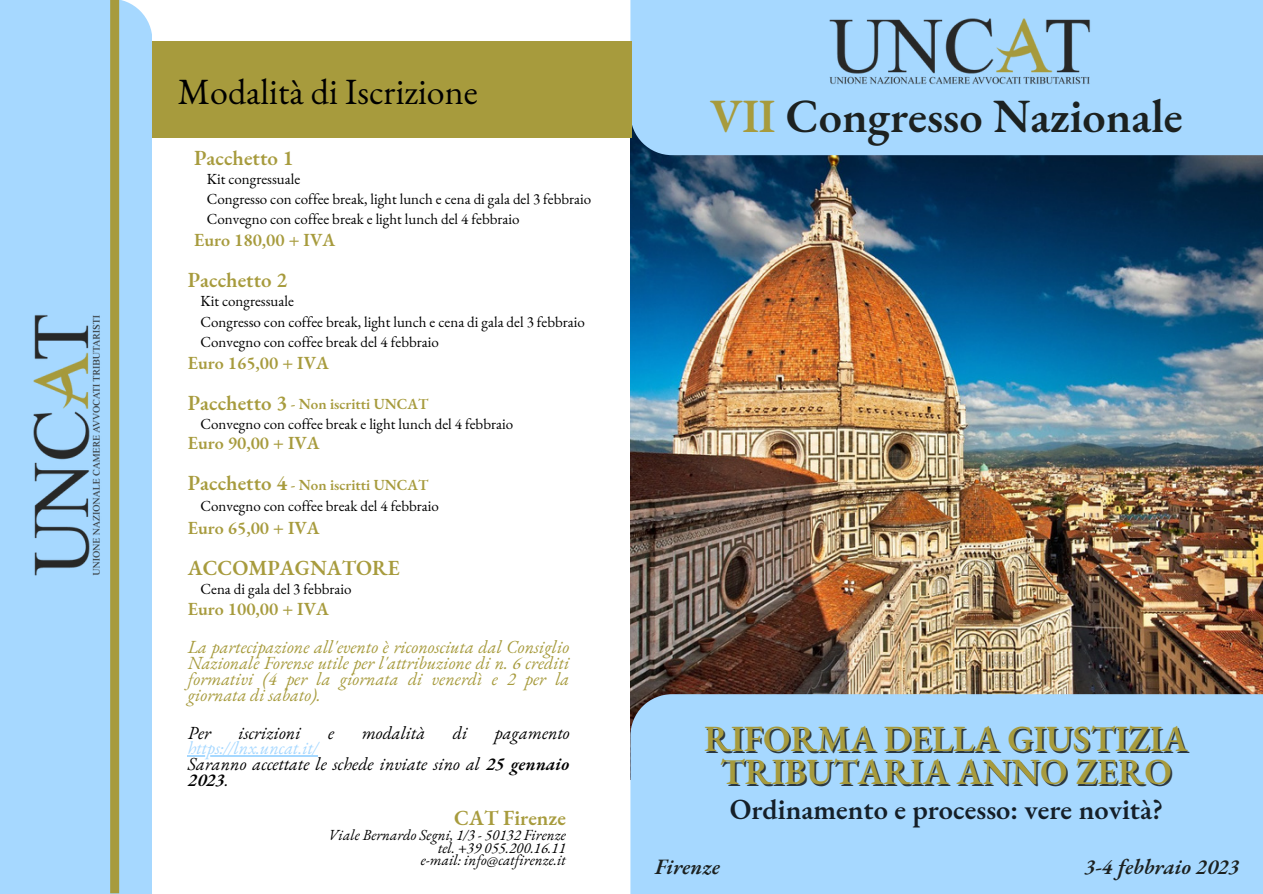
<style>
.page{position:relative;width:1263px;height:894px;background:#fff}
.page>*{position:absolute;margin:0;border:0;box-sizing:border-box;transform-origin:0 0}
.t1{font:600 46.5px "EB Garamond";color:#1c2120}
.t2{font:600 36px/33.2px "EB Garamond";color:#a79b3d;text-align:center}
.t3{font:36px "EB Garamond";color:#000}
.t4{font:600 28.5px "EB Garamond";color:#151f28}
.t5{font:italic 600 21.3px "EB Garamond";color:#1c2120}
.t6{font:600 21px "EB Garamond";color:#a79b3d}
.t7{font:italic 18px/15.8px "EB Garamond";color:#a79b3d;text-align:justify}
.t8{font:italic 18px/15.8px "EB Garamond";color:#000}
.t9{font:600 18px "EB Garamond";color:#a79b3d}
.t10{font:15px/20.2px "EB Garamond";color:#000}
.t11{font:italic 15px/12.3px "EB Garamond";color:#000;text-align:right}
.t12{font:600 15px "EB Garamond";color:#a79b3d}
.s1{color:#a6d8ff}
.s2{font-weight:600}
.s3{color:#a79b3d}
</style>
<div class="page">
<img style="left:630px;top:155px;width:633px;height:539px">
<div style="left:630px;top:694px;width:633px;height:199px;background:#a6d8ff"></div>
<div style="left:630px;top:0;width:633px;height:155px;background:#a6d8ff"></div>
<img style="left:829px;top:18px;width:261px;height:66px">
<div style="left:0;top:42px;width:631px;height:95px;background:#a79b3d"></div>
<div style="left:0;top:0;width:152px;height:893px;background:#a6d8ff"></div>
<img style="left:33px;top:315px;width:67px;height:261px">
<div style="left:110px;top:0;width:9px;height:893px;background:#a79b3d"></div>
<hr style="left:188px;top:755px;width:130px;height:1px;background:#a6d8ff">
<h2 class="t3" style="left:178px;top:68px;width:301px">Modalità di Iscrizione</h2>
<h3 class="t6" style="left:194px;top:144px;width:101px">Pacchetto 1</h3>
<p class="t10" style="left:207px;top:168px;width:386px">Kit congressuale<br>Congresso con coffee break, light lunch e cena di gala del 3 febbraio<br>Convegno con coffee break e light lunch del 4 febbraio</p>
<p class="t9" style="left:194px;top:228px;width:143px">Euro 180,00 + IVA</p>
<h3 class="t6" style="left:188px;top:266px;width:101px">Pacchetto 2</h3>
<p class="t10" style="left:200px;top:291px;width:386px">Kit congressuale<br>Congresso con coffee break, light lunch e cena di gala del 3 febbraio<br>Convegno con coffee break del 4 febbraio</p>
<p class="t9" style="left:188px;top:351px;width:143px">Euro 165,00 + IVA</p>
<h3 class="t6" style="left:188px;top:389px;width:101px">Pacchetto 3</h3>
<p class="t10" style="left:200px;top:413px;width:314px">Convegno con coffee break e light lunch del 4 febbraio</p>
<p class="t9" style="left:188px;top:430px;width:133px">Euro 90,00 + IVA</p>
<h3 class="t6" style="left:188px;top:468px;width:101px">Pacchetto 4</h3>
<p class="t10" style="left:200px;top:495px;width:240px">Convegno con coffee break del 4 febbraio</p>
<p class="t9" style="left:188px;top:515px;width:133px">Euro 65,00 + IVA</p>
<h3 class="t6" style="left:188px;top:553px;width:213px">ACCOMPAGNATORE</h3>
<p class="t10" style="left:200px;top:578px;width:153px">Cena di gala del 3 febbraio</p>
<p class="t9" style="left:188px;top:597px;width:143px">Euro 100,00 + IVA</p>
<p class="t7" style="left:188px;top:639px;width:383px">La partecipazione all'evento è riconosciuta dal Consiglio Nazionale Forense utile per l'attribuzione di n. 6 crediti formativi (4 per la giornata di venerdì e 2 per la giornata di sabato).</p>
<p class="t8" style="left:188px;top:724px;width:25px">Per</p>
<p class="t8" style="left:238px;top:724px;width:64px">iscrizioni</p>
<p class="t8" style="left:328px;top:724px;width:8px">e</p>
<p class="t8" style="left:362px;top:724px;width:65px">modalità</p>
<p class="t8" style="left:453px;top:724px;width:16px">di</p>
<p class="t8" style="left:495px;top:724px;width:76px">pagamento</p>
<p class="t8" style="left:188px;top:740px;width:383px"><span class="s1">https://lnx.uncat.it/<br></span>Saranno accettate le schede inviate sino al <span class="s2">25 gennaio<br>2023</span>.</p>
<h3 class="t6" style="left:454px;top:803px;width:113px">CAT Firenze</h3>
<p class="t11" style="left:328px;top:828px;width:239px">Viale Bernardo Segni, 1/3 - 50132 Firenze tel. +39 055.200.16.11<br>e-mail: info@catfirenze.it</p>
<p class="t12" style="left:291px;top:393px;width:139px">- Non iscritti UNCAT</p>
<p class="t12" style="left:291px;top:474px;width:139px">- Non iscritti UNCAT</p>
<h1 class="t1" style="left:710px;top:85px;width:474px"><span class="s3">VII</span> Congresso Nazionale</h1>
<h2 class="t2" style="left:704px;top:721px;width:485px">RIFORMA DELLA GIUSTIZIA<br>TRIBUTARIA ANNO ZERO</h2>
<h3 class="t4" style="left:730px;top:790px;width:435px">Ordinamento e processo: vere novità?</h3>
<h3 class="t5" style="left:655px;top:852px;width:66px">Firenze</h3>
<h3 class="t5" style="left:1084px;top:852px;width:156px">3-4 febbraio 2023</h3>
</div>
